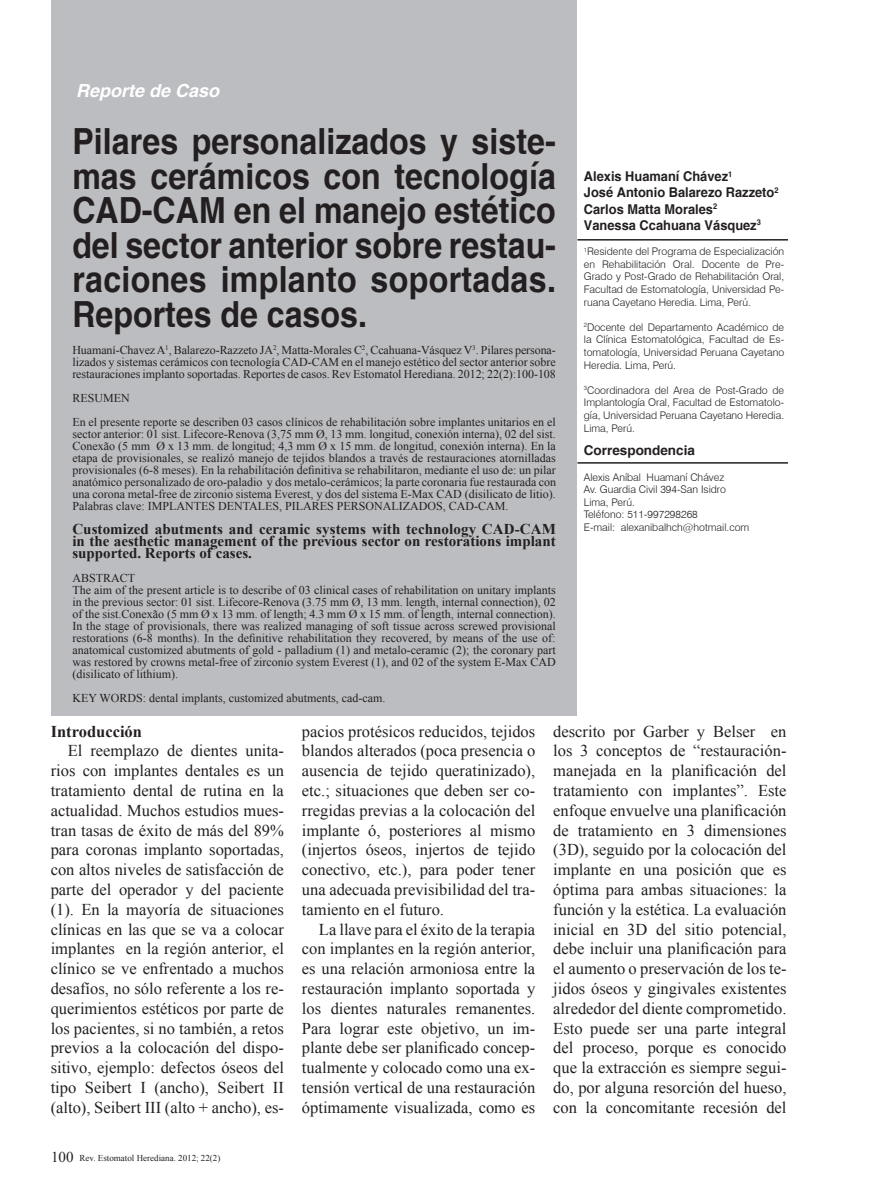
<style>
.page{position:relative;width:872px;height:1191px;background:#fff}
.page>*{position:absolute;margin:0;border:0;box-sizing:border-box;transform-origin:0 0}
.t1{font:700 36px/34.5px "Switzerland";letter-spacing:.01em;color:#231f20;text-align:justify;scale:.89 1}
.t2{font:italic 700 18px "Switzerland";color:#fff}
.t3{font:16.5px/19.8px "Times New Roman";color:#231f20;text-align:justify}
.t4{font:700 16.5px "Times New Roman";color:#231f20}
.t5{font:700 15px/12px "Times New Roman";color:#231f20;text-align:justify}
.t6{font:700 13.5px/16.2px "Switzerland";color:#231f20;scale:.95 1}
.t7{font:700 13.5px "Switzerland";color:#231f20}
.t8{font:12px/12px "Times New Roman";color:#231f20;text-align:justify}
.t9{font:300 10.5px/12.6px "Swiss 721 BT";color:#231f20;text-align:justify}
.t10{font:9px "Times New Roman";color:#231f20}
.s1{font-size:15px}
</style>
<div class="page">
<div style="left:51px;top:0;width:526px;height:715px;background:#bcbdc0"></div>
<hr style="left:577px;top:239px;width:211px;height:1px;background:#231f20">
<hr style="left:577px;top:462px;width:211px;height:1px;background:#231f20">
<p class="t2" style="left:76px;top:80px;width:145px">Reporte de Caso</p>
<p class="t1" style="left:72px;top:124px;width:545px">Pilares personalizados y siste&shy;mas cerámicos con tecnología CAD-CAM en el manejo estético del sector anterior sobre restau&shy;raciones implanto soportadas.<br>Reportes de casos.</p>
<p class="t8" style="left:72px;top:343px;width:485px">Huamaní-Chavez A<sup>1</sup>, Balarezo-Razzeto JA<sup>2</sup>, Matta-Morales C<sup>2</sup>, Ccahuana-Vásquez V<sup>3</sup>. Pilares persona&shy;lizados y sistemas cerámicos con tecnología CAD-CAM en el manejo estético del sector anterior sobre restauraciones implanto soportadas. Reportes de casos. Rev Estomatol Herediana. 2012; 22(2):100-108</p>
<p class="t8" style="left:72px;top:391px;width:59px">RESUMEN</p>
<p class="t8" style="left:72px;top:415px;width:485px">En el presente reporte se describen 03 casos clínicos de rehabilitación sobre implantes unitarios en el sector anterior: 01 sist. Lifecore-Renova (3,75 mm Ø, 13 mm. longitud, conexión interna), 02 del sist.<br>Conexão (5 mm Ø x 13 mm. de longitud; 4,3 mm Ø x 15 mm. de longitud, conexión interna). En la etapa de provisionales, se realizó manejo de tejidos blandos a través de restauraciones atornilladas provisionales (6-8 meses). En la rehabilitación definitiva se rehabilitaron, mediante el uso de: un pilar anatómico personalizado de oro-paladio y dos metalo-cerámicos; la parte coronaria fue restaurada con una corona metal-free de zirconio sistema Everest, y dos del sistema E-Max CAD (disilicato de litio).</p>
<p class="t8" style="left:72px;top:499px;width:437px">Palabras clave: IMPLANTES DENTALES, PILARES PERSONALIZADOS, CAD-CAM.</p>
<p class="t5" style="left:72px;top:522px;width:485px">Customized abutments and ceramic systems with technology CAD-CAM in the aesthetic management of the previous sector on restorations implant supported. Reports of cases.</p>
<p class="t8" style="left:72px;top:571px;width:64px">ABSTRACT</p>
<p class="t8" style="left:72px;top:583px;width:485px">The aim of the present article is to describe of 03 clinical cases of rehabilitation on unitary implants in the previous sector: 01 sist. Lifecore-Renova (3.75 mm Ø, 13 mm. length, internal connection), 02 of the sist.Conexão (5 mm Ø x 13 mm. of length; 4.3 mm Ø x 15 mm. of length, internal connection).<br>In the stage of provisionals, there was realized managing of soft tissue across screwed provisional restorations (6-8 months). In the definitive rehabilitation they recovered, by means of the use of: anatomical customized abutments of gold - palladium (1) and metalo-ceramic (2); the coronary part was restored by crowns metal-free of zirconio system Everest (1), and 02 of the system E-Max CAD (disilicato of lithium).</p>
<p class="t8" style="left:72px;top:691px;width:314px">KEY WORDS: dental implants, customized abutments, cad-cam.</p>
<p class="t6" style="left:584px;top:168px;width:158px">Alexis Huamaní Chávez<sup>1</sup></p>
<p class="t6" style="left:584px;top:184px;width:206px">José Antonio Balarezo Razzeto<sup>2<br></sup>Carlos Matta Morales<sup>2</sup></p>
<p class="t6" style="left:584px;top:217px;width:188px">Vanessa Ccahuana Vásquez<sup>3</sup></p>
<p class="t9" style="left:584px;top:245px;width:202px"><sup>1</sup>Residente del Programa de Especialización en Rehabilitación Oral. Docente de Pre-Grado y Post-Grado de Rehabilitación Oral, Facultad de Estomatología, Universidad Pe&shy;ruana Cayetano Heredia. Lima, Perú.</p>
<p class="t9" style="left:584px;top:321px;width:202px"><sup>2</sup>Docente del Departamento Académico de la Clínica Estomatológica, Facultad de Es&shy;tomatología, Universidad Peruana Cayetano Heredia. Lima, Perú.</p>
<p class="t9" style="left:584px;top:384px;width:202px"><sup>3</sup>Coordinadora del Area de Post-Grado de Implantología Oral, Facultad de Estomatolo&shy;gía, Universidad Peruana Cayetano Heredia.<br>Lima, Perú.</p>
<p class="t7" style="left:584px;top:442px;width:113px">Correspondencia</p>
<p class="t9" style="left:584px;top:470px;width:142px">Alexis Aníbal Huamaní Chávez</p>
<p class="t9" style="left:584px;top:483px;width:144px">Av. Guardia Civil 394-San Isidro</p>
<p class="t9" style="left:584px;top:495px;width:52px">Lima, Perú.</p>
<p class="t9" style="left:584px;top:508px;width:115px">Teléfono: 511-997298268</p>
<p class="t9" style="left:584px;top:521px;width:167px">E-mail: alexanibalhch@hotmail.com</p>
<p class="t4" style="left:51px;top:719px;width:93px">Introducción</p>
<p class="t3" style="left:51px;top:740px;width:235px;text-indent:17px">El reemplazo de dientes unita&shy;rios con implantes dentales es un tratamiento dental de rutina en la actualidad. Muchos estudios mues&shy;tran tasas de éxito de más del 89% para coronas implanto soportadas, con altos niveles de satisfacción de parte del operador y del paciente (1). En la mayoría de situaciones clínicas en las que se va a colocar implantes en la región anterior, el clínico se ve enfrentado a muchos desafíos, no sólo referente a los re&shy;querimientos estéticos por parte de los pacientes, si no también, a retos previos a la colocación del dispo&shy;sitivo, ejemplo: defectos óseos del tipo Seibert I (ancho), Seibert II (alto), Seibert III (alto + ancho), es-</p>
<p class="t10" style="left:51px;top:1151px;width:171px"><span class="s1">100</span> Rev. Estomatol Herediana. 2012; 22(2)</p>
<p class="t3" style="left:302px;top:721px;width:235px">pacios protésicos reducidos, tejidos blandos alterados (poca presencia o ausencia de tejido queratinizado), etc.; situaciones que deben ser co&shy;rregidas previas a la colocación del implante ó, posteriores al mismo (injertos óseos, injertos de tejido conectivo, etc.), para poder tener una adecuada previsibilidad del tra&shy;tamiento en el futuro.</p>
<p class="t3" style="left:302px;top:919px;width:235px;text-indent:17px">La llave para el éxito de la terapia con implantes en la región anterior, es una relación armoniosa entre la restauración implanto soportada y los dientes naturales remanentes.<br>Para lograr este objetivo, un im&shy;plante debe ser planificado concep&shy;tualmente y colocado como una ex&shy;tensión vertical de una restauración óptimamente visualizada, como es</p>
<p class="t3" style="left:553px;top:721px;width:235px">descrito por Garber y Belser en los 3 conceptos de “restauración&shy;manejada en la planificación del tratamiento con implantes”. Este enfoque envuelve una planificación de tratamiento en 3 dimensiones (3D), seguido por la colocación del implante en una posición que es óptima para ambas situaciones: la función y la estética. La evaluación inicial en 3D del sitio potencial, debe incluir una planificación para el aumento o preservación de los te&shy;jidos óseos y gingivales existentes alrededor del diente comprometido.<br>Esto puede ser una parte integral del proceso, porque es conocido que la extracción es siempre segui&shy;do, por alguna resorción del hueso, con la concomitante recesión del</p>
</div>
